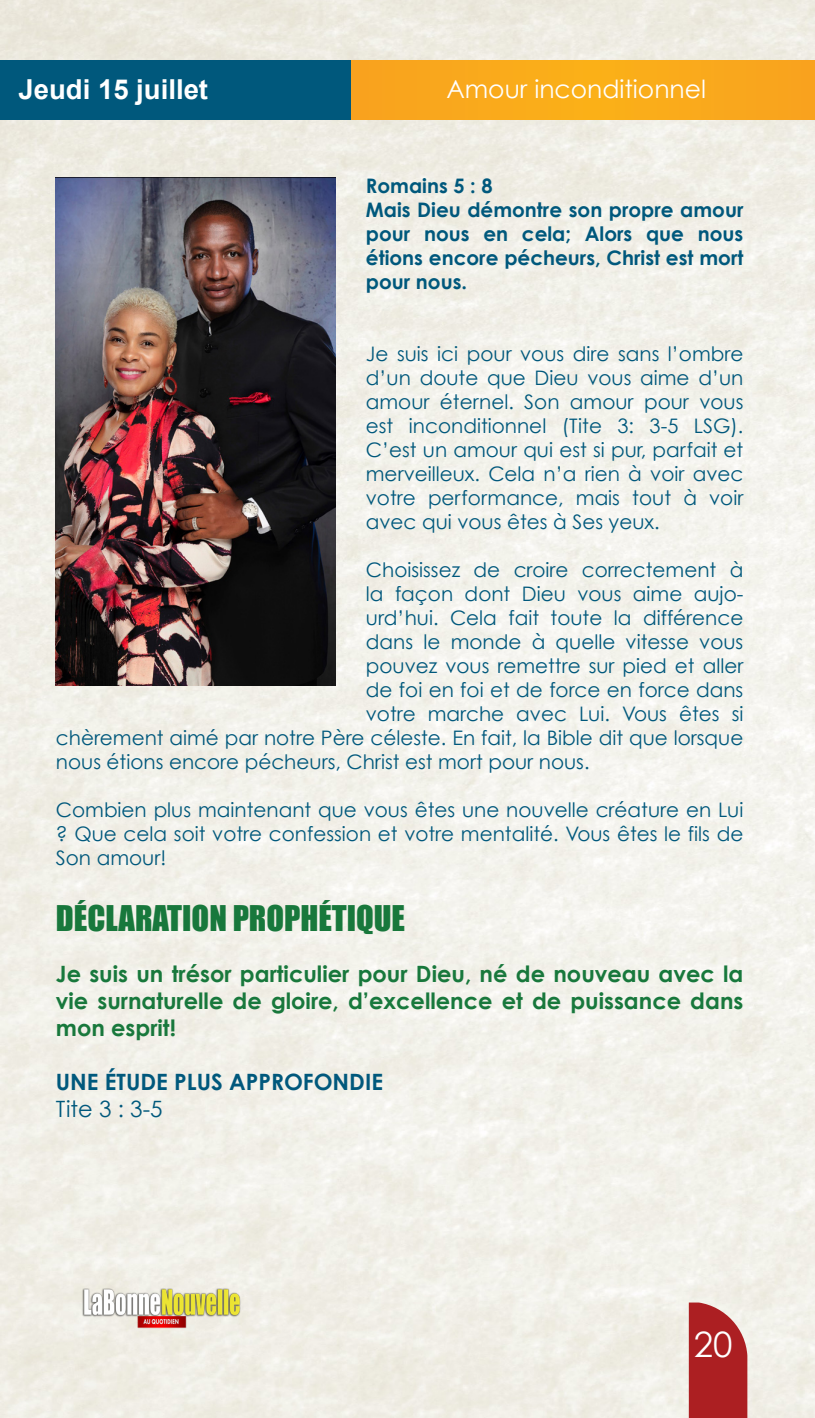
<style>
.page{position:relative;width:815px;height:1418px;background:#fff}
.page>*{position:absolute;margin:0;border:0;box-sizing:border-box;transform-origin:0 0}
.t1{font:35px "Century Gothic";color:#fff}
.t2{font:32.5px "Impact";color:#18783c}
.t3{font:700 27.5px "Arial";color:#fff}
.t4{font:25px "Century Gothic";color:#fff}
.t5{font:700 22.5px/27px "Century Gothic";color:#18783c;text-align:justify}
.t6{font:700 22.5px "Century Gothic";color:#00587c}
.t7{font:22.5px "Century Gothic";color:#00587c}
.t8{font:20px/24px "Century Gothic";color:#00587c;text-align:justify}
.t9{font:700 20px/24px "Century Gothic";color:#00587c;text-align:justify}
</style>
<div class="page">
<img style="left:0;top:0;width:815px;height:1417px">
<div style="left:168px;top:60px;width:647px;height:60px;background:#f9a91c"></div>
<div style="left:0;top:60px;width:351px;height:60px;background:#00587c"></div>
<div style="left:689px;top:1302px;width:58px;height:115px;background:#ac1f22"></div>
<img style="left:75px;top:1285px;width:174px;height:44px">
<img style="left:56px;top:178px;width:280px;height:507px">
<p class="t3" style="left:19px;top:72px;width:191px">Jeudi 15 juillet</p>
<p class="t4" style="left:446px;top:74px;width:261px">Amour inconditionnel</p>
<p class="t9" style="left:366px;top:173px;width:128px">Romains 5 : 8</p>
<p class="t9" style="left:366px;top:197px;width:379px">Mais Dieu démontre son propre amour pour nous en cela; Alors que nous étions encore pécheurs, Christ est mort pour nous.</p>
<p class="t8" style="left:366px;top:341px;width:379px">Je suis ici pour vous dire sans l’ombre d’un doute que Dieu vous aime d’un amour éternel. Son amour pour vous est inconditionnel (Tite 3: 3-5 LSG).<br>C’est un amour qui est si pur, parfait et merveilleux. Cela n’a rien à voir avec votre performance, mais tout à voir avec qui vous êtes à Ses yeux.</p>
<p class="t8" style="left:366px;top:557px;width:379px">Choisissez de croire correctement à</p>
<p class="t8" style="left:366px;top:581px;width:379px">la façon dont Dieu vous aime aujo-</p>
<p class="t8" style="left:366px;top:605px;width:379px">urd’hui. Cela fait toute la différence</p>
<p class="t8" style="left:366px;top:629px;width:379px">dans le monde à quelle vitesse vous</p>
<p class="t8" style="left:366px;top:653px;width:379px">pouvez vous remettre sur pied et aller</p>
<p class="t8" style="left:366px;top:677px;width:379px">de foi en foi et de force en force dans</p>
<p class="t8" style="left:366px;top:701px;width:379px">votre marche avec Lui. Vous êtes si</p>
<p class="t8" style="left:56px;top:725px;width:689px">chèrement aimé par notre Père céleste. En fait, la Bible dit que lorsque</p>
<p class="t8" style="left:56px;top:749px;width:535px">nous étions encore pécheurs, Christ est mort pour nous.</p>
<p class="t8" style="left:56px;top:797px;width:689px">Combien plus maintenant que vous êtes une nouvelle créature en Lui ? Que cela soit votre confession et votre mentalité. Vous êtes le fils de Son amour!</p>
<p class="t2" style="left:56px;top:893px;width:351px">DÉCLARATION PROPHÉTIQUE</p>
<p class="t5" style="left:56px;top:960px;width:689px">Je suis un trésor particulier pour Dieu, né de nouveau avec la vie surnaturelle de gloire, d’excellence et de puissance dans mon esprit!</p>
<p class="t6" style="left:56px;top:1067px;width:329px">UNE ÉTUDE PLUS APPROFONDIE</p>
<p class="t7" style="left:56px;top:1095px;width:108px">Tite 3 : 3-5</p>
<h1 class="t1" style="left:694px;top:1322px;width:40px">20</h1>
</div>
